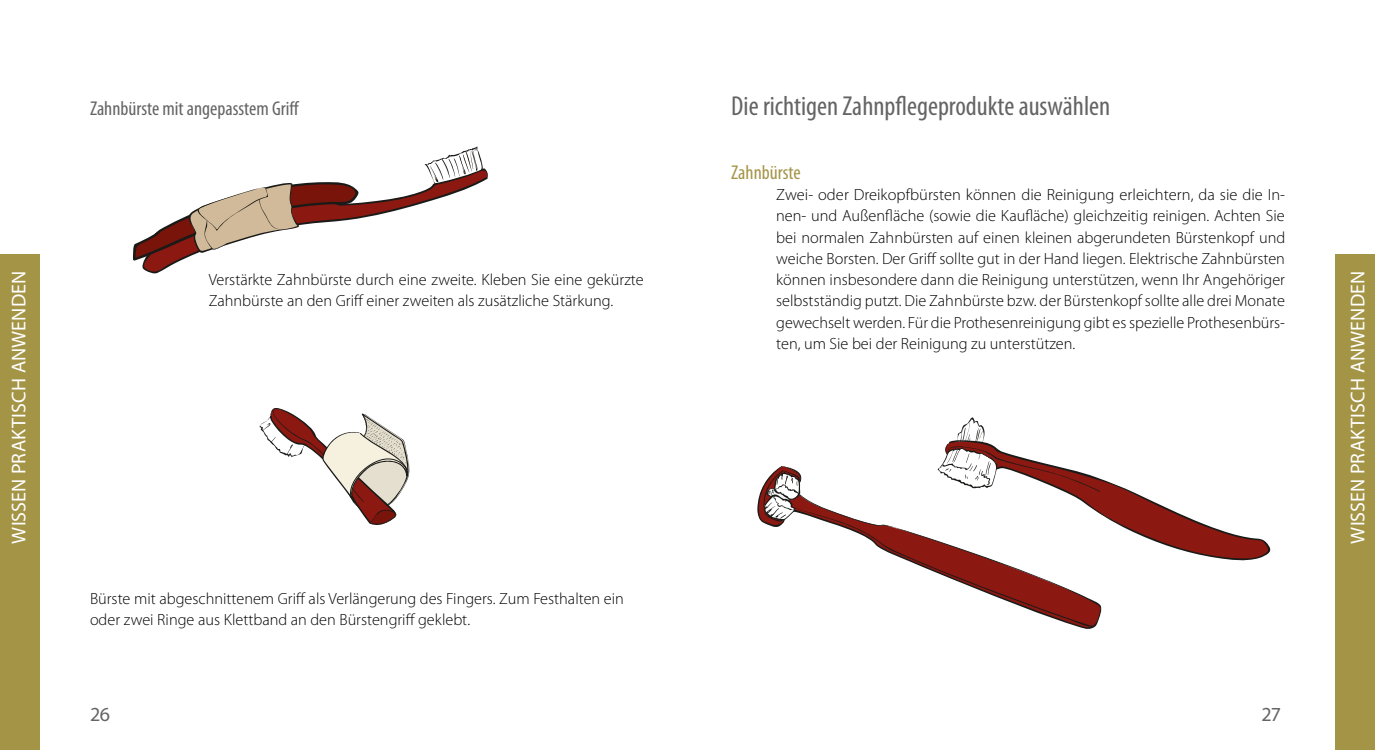
<style>
.page{position:relative;width:1375px;height:750px;background:#fff}
.page>*{position:absolute;margin:0;border:0;box-sizing:border-box;transform-origin:0 0}
.Headline{font:condensed 27.5px "Myriad Pro";color:#646464}
.t1{font:20px "Myriad Pro";letter-spacing:.005em;color:#fff}
.Subheadline{font:condensed 20px "Myriad Pro";color:#646464}
.Subheadline-2{font:condensed 20px "Myriad Pro";color:#a49446}
.t2{font:20px "Myriad Pro";color:#646464}
.Aufzählung_Einzug{font:300 16.25px/21.2px "Myriad Pro";color:#000;text-align:justify}
.Beschreibung{font:300 16.25px/21.2px "Myriad Pro";color:#000}
.Fließtext{font:300 16.25px/21.2px "Myriad Pro";color:#000}
</style>
<div class="page">
<div style="left:0;top:254px;width:40px;height:496px;background:#a49446"></div>
<div style="left:1335px;top:254px;width:40px;height:496px;background:#a49446"></div>
<svg style="left:133px;top:147px;width:355px;height:127px"></svg>
<svg style="left:260px;top:408px;width:150px;height:117px"></svg>
<svg style="left:757px;top:417px;width:513px;height:210px"></svg>
<p class="Subheadline" style="left:90px;top:96px;width:211px">Zahnbürste mit angepasstem Griff</p>
<p class="Headline" style="left:731px;top:89px;width:381px">Die richtigen Zahnpflegeprodukte auswählen</p>
<p class="Subheadline-2" style="left:731px;top:160px;width:71px">Zahnbürste</p>
<p class="Aufzählung_Einzug" style="left:776px;top:184px;width:511px">Zwei- oder Dreikopfbürsten können die Reinigung erleichtern, da sie die In&shy;nen- und Außenfläche (sowie die Kaufläche) gleichzeitig reinigen. Achten Sie bei normalen Zahnbürsten auf einen kleinen abgerundeten Bürstenkopf und weiche Borsten. Der Griff sollte gut in der Hand liegen. Elektrische Zahnbürsten können insbesondere dann die Reinigung unterstützen, wenn Ihr Angehöriger selbstständig putzt. Die Zahnbürste bzw. der Bürstenkopf sollte alle drei Monate gewechselt werden. Für die Prothesenreinigung gibt es spezielle Prothesenbürs&shy;ten, um Sie bei der Reinigung zu unterstützen.</p>
<p class="t1" style="left:7px;top:544px;width:275px;rotate:-90deg">WISSEN PRAKTISCH ANWENDEN</p>
<p class="t1" style="left:1345px;top:544px;width:275px;rotate:-90deg">WISSEN PRAKTISCH ANWENDEN</p>
<p class="Fließtext" style="left:209px;top:269px;width:436px">Verstärkte Zahnbürste durch eine zweite. Kleben Sie eine gekürzte<br>Zahnbürste an den Griff einer zweiten als zusätzliche Stärkung.</p>
<p class="Beschreibung" style="left:90px;top:588px;width:535px">Bürste mit abgeschnittenem Griff als Verlängerung des Fingers. Zum Festhalten ein oder zwei Ringe aus Klettband an den Bürstengriff geklebt.</p>
<p class="t2" style="left:90px;top:702px;width:21px">26</p>
<p class="t2" style="left:1261px;top:702px;width:21px">27</p>
</div>
